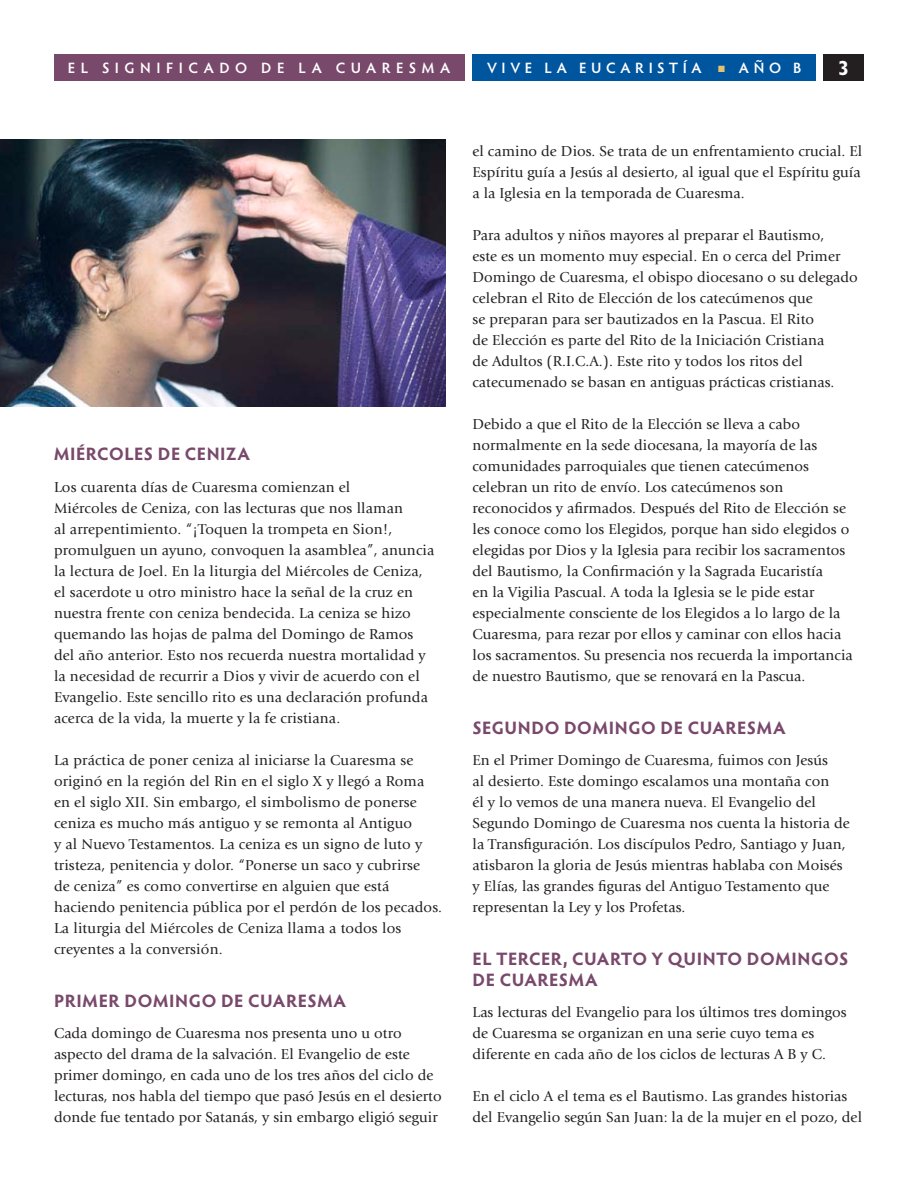
<style>
.page{position:relative;width:918px;height:1188px;background:#fff}
.page>*{position:absolute;margin:0;border:0;box-sizing:border-box;transform-origin:0 0}
.t1{font:700 21px "Hypatia Sans Pro";color:#fff}
.t2{font:700 18px/21px "Hypatia Sans Pro";letter-spacing:.03em;color:#79496b}
.t3{font:15px/21px "Giovanni";letter-spacing:.005em;color:#231f20}
.t4{font:600 15px "Hypatia Sans Pro";letter-spacing:.37em;color:#fff}
.t5{font:600 15px "Hypatia Sans Pro";letter-spacing:.305em;color:#fff}
.t6{font:600 15px "Hypatia Sans Pro";letter-spacing:.35em;color:#fff}
.s1{color:#e6c172}
</style>
<div class="page">
<div style="left:824px;top:54px;width:40px;height:27px;background:#231f20"></div>
<div style="left:472px;top:54px;width:344px;height:27px;background:#00559f"></div>
<div style="left:54px;top:54px;width:410px;height:27px;background:#79496b"></div>
<img style="left:0;top:140px;width:446px;height:267px">
<p class="t4" style="left:68px;top:57px;width:384px">EL SIGNIFICADO DE LA CUARESMA</p>
<p class="t5" style="left:487px;top:57px;width:216px">VIVE LA EUCARISTÍA</p>
<p class="t6" style="left:718px;top:57px;width:85px"><span class="s1">■</span> AÑO B</p>
<h1 class="t1" style="left:838px;top:53px;width:13px">3</h1>
<p class="t2" style="left:54px;top:443px;width:197px">MIÉRCOLES DE CENIZA</p>
<p class="t3" style="left:54px;top:477px;width:382px">Los cuarenta días de Cuaresma comienzan el<br>Miércoles de Ceniza, con las lecturas que nos llaman<br>al arrepentimiento. “¡Toquen la trompeta en Sion!, promulguen un ayuno, convoquen la asamblea”, anuncia la lectura de Joel. En la liturgia del Miércoles de Ceniza, el sacerdote u otro ministro hace la señal de la cruz en nuestra frente con ceniza bendecida. La ceniza se hizo quemando las hojas de palma del Domingo de Ramos del año anterior. Esto nos recuerda nuestra mortalidad y la necesidad de recurrir a Dios y vivir de acuerdo con el Evangelio. Este sencillo rito es una declaración profunda acerca de la vida, la muerte y la fe cristiana.</p>
<p class="t3" style="left:54px;top:750px;width:390px">La práctica de poner ceniza al iniciarse la Cuaresma se originó en la región del Rin en el siglo X y llegó a Roma en el siglo XII. Sin embargo, el simbolismo de ponerse ceniza es mucho más antiguo y se remonta al Antiguo<br>y al Nuevo Testamentos. La ceniza es un signo de luto y tristeza, penitencia y dolor. “Ponerse un saco y cubrirse<br>de ceniza” es como convertirse en alguien que está haciendo penitencia pública por el perdón de los pecados.<br>La liturgia del Miércoles de Ceniza llama a todos los creyentes a la conversión.</p>
<p class="t2" style="left:54px;top:989px;width:294px">PRIMER DOMINGO DE CUARESMA</p>
<p class="t3" style="left:54px;top:1023px;width:389px">Cada domingo de Cuaresma nos presenta uno u otro aspecto del drama de la salvación. El Evangelio de este primer domingo, en cada uno de los tres años del ciclo de lecturas, nos habla del tiempo que pasó Jesús en el desierto donde fue tentado por Satanás, y sin embargo eligió seguir</p>
<p class="t3" style="left:472px;top:141px;width:391px;text-align:justify">el camino de Dios. Se trata de un enfrentamiento crucial. El Espíritu guía a Jesús al desierto, al igual que el Espíritu guía a la Iglesia en la temporada de Cuaresma.</p>
<p class="t3" style="left:472px;top:225px;width:387px">Para adultos y niños mayores al preparar el Bautismo,<br>este es un momento muy especial. En o cerca del Primer Domingo de Cuaresma, el obispo diocesano o su delegado celebran el Rito de Elección de los catecúmenos que<br>se preparan para ser bautizados en la Pascua. El Rito<br>de Elección es parte del Rito de la Iniciación Cristiana<br>de Adultos (R.I.C.A.). Este rito y todos los ritos del catecumenado se basan en antiguas prácticas cristianas.</p>
<p class="t3" style="left:472px;top:414px;width:382px">Debido a que el Rito de la Elección se lleva a cabo normalmente en la sede diocesana, la mayoría de las comunidades parroquiales que tienen catecúmenos celebran un rito de envío. Los catecúmenos son reconocidos y afirmados. Después del Rito de Elección se les conoce como los Elegidos, porque han sido elegidos o elegidas por Dios y la Iglesia para recibir los sacramentos del Bautismo, la Confirmación y la Sagrada Eucaristía<br>en la Vigilia Pascual. A toda la Iglesia se le pide estar especialmente consciente de los Elegidos a lo largo de la Cuaresma, para rezar por ellos y caminar con ellos hacia los sacramentos. Su presencia nos recuerda la importancia de nuestro Bautismo, que se renovará en la Pascua.</p>
<p class="t2" style="left:473px;top:716px;width:315px">SEGUNDO DOMINGO DE CUARESMA</p>
<p class="t3" style="left:472px;top:750px;width:379px">En el Primer Domingo de Cuaresma, fuimos con Jesús<br>al desierto. Este domingo escalamos una montaña con<br>él y lo vemos de una manera nueva. El Evangelio del Segundo Domingo de Cuaresma nos cuenta la historia de la Transfiguración. Los discípulos Pedro, Santiago y Juan, atisbaron la gloria de Jesús mientras hablaba con Moisés y Elías, las grandes figuras del Antiguo Testamento que representan la Ley y los Profetas.</p>
<p class="t2" style="left:473px;top:947px;width:377px">EL TERCER, CUARTO Y QUINTO DOMINGOS<br>DE CUARESMA</p>
<p class="t3" style="left:472px;top:1002px;width:376px">Las lecturas del Evangelio para los últimos tres domingos de Cuaresma se organizan en una serie cuyo tema es diferente en cada año de los ciclos de lecturas A B y C.</p>
<p class="t3" style="left:472px;top:1086px;width:391px">En el ciclo A el tema es el Bautismo. Las grandes historias del Evangelio según San Juan: la de la mujer en el pozo, del</p>
</div>
